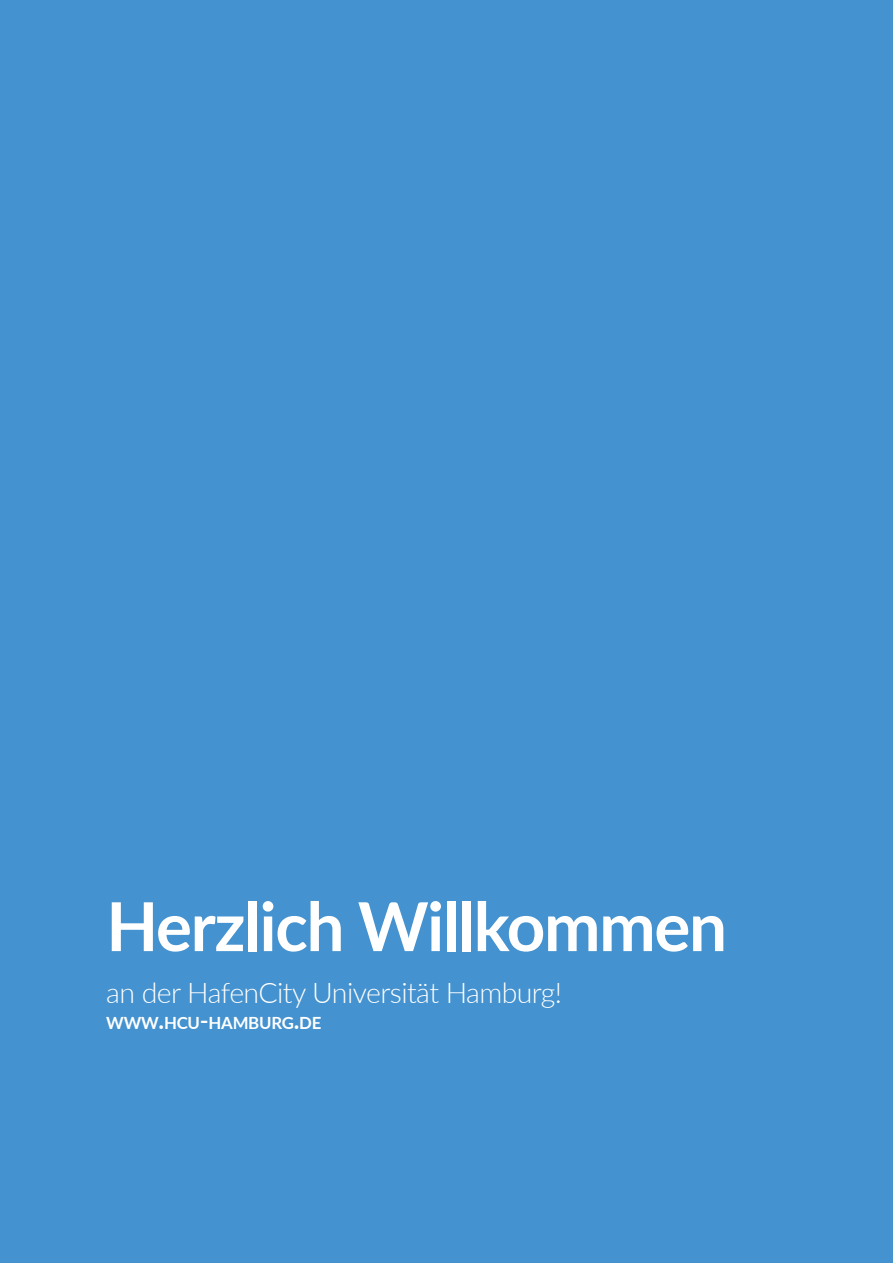
<style>
.page{position:relative;width:893px;height:1263px;background:#4492cf}
.page>*{position:absolute;margin:0;border:0;box-sizing:border-box;transform-origin:0 0}
.t1{font:700 67.5px "Lato";letter-spacing:-.02em;color:#fff}
.t2{font:300 28.5px "Lato";letter-spacing:-.02em;color:#fff}
.t3{font:700 16.8px "Lato";letter-spacing:-.015em;color:#fff}
.s1{font-size:24px}
</style>
<div class="page">
<h1 class="t1" style="left:106px;top:877px;width:622px">Herzlich Willkommen</h1>
<p class="t2" style="left:106px;top:973px;width:457px">an der HafenCity Universität Hamburg!</p>
<p class="t3" style="left:106px;top:1011px;width:217px">WWW<span class="s1">.</span>HCU<span class="s1">-</span>HAMBURG<span class="s1">.</span>DE</p>
</div>
